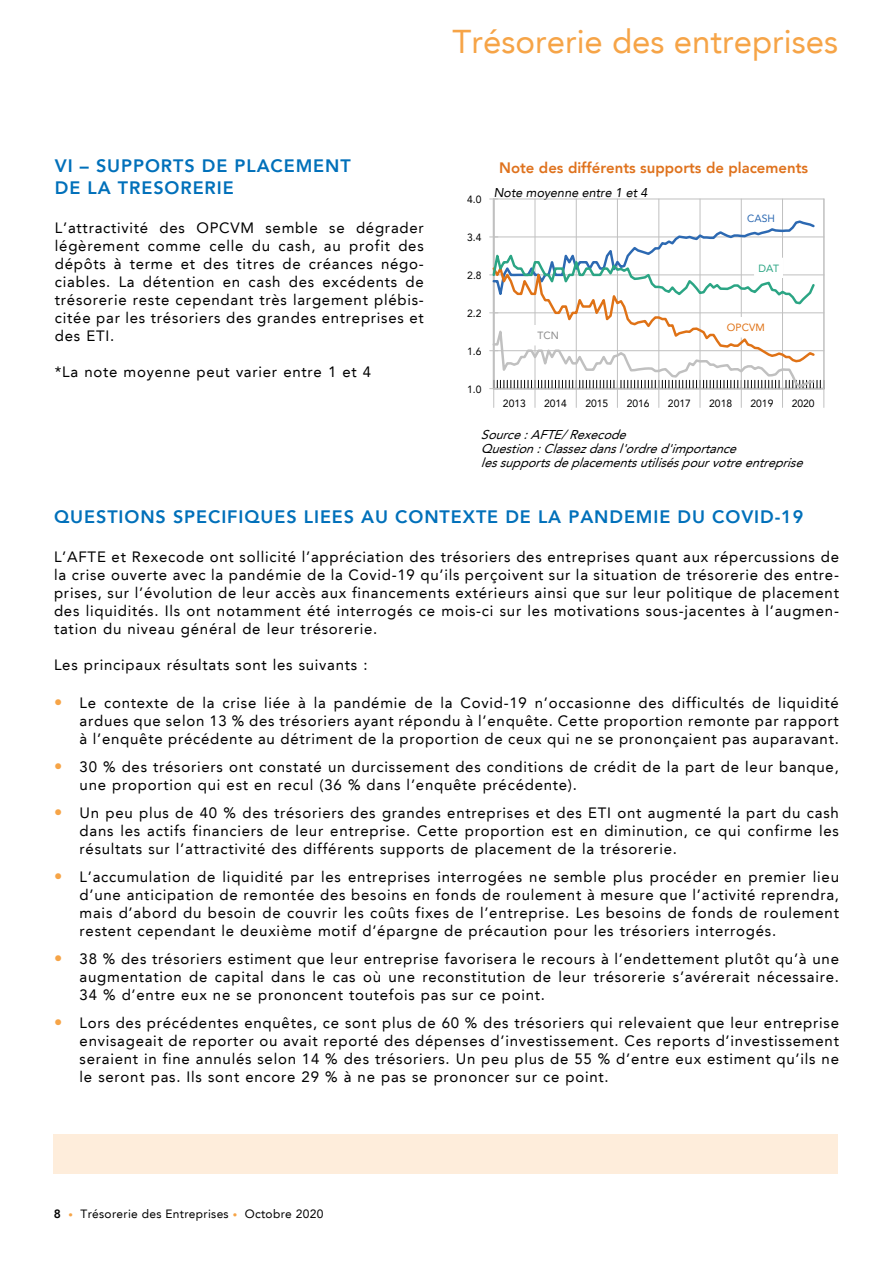
<style>
.page{position:relative;width:893px;height:1263px;background:#fff}
.page>*{position:absolute;margin:0;border:0;box-sizing:border-box;transform-origin:0 0}
.t1{font:33px "Avenir LT";color:#f6a447}
.t2{font:800 18px/21.6px "Avenir LT";letter-spacing:.05em;color:#0070ba}
.t3{font:800 15.15px "Avenir LT";color:#df721d}
.t4{font:15px/18px "Avenir LT";letter-spacing:.05em;color:#000;text-align:justify}
.t5{font:italic 12.75px/14px "Avenir LT";color:#000}
.t6{font:italic 12.75px "Avenir LT";color:#000}
.t7{font:12px "Avenir LT";letter-spacing:.025em;color:#000}
.t8{font:10.5px "Avenir LT";color:#000}
.t9{font:10.5px "Avenir LT";color:#df7216}
.t10{font:10.5px "Avenir LT";color:#2c69b2}
.t11{font:10.5px "Avenir LT";color:#2ba584}
.t12{font:10.5px "Avenir LT";color:#8b8b8b}
.s1{font-size:16.5px;color:#f6a447}
.s2{font-weight:800}
.s3{font-size:9px;color:#f6a447}
</style>
<div class="page">
<div style="left:53px;top:1134px;width:785px;height:40px;background:#feeddb"></div>
<hr style="left:493px;top:199px;width:2px;height:190px;background:#c0c0c0">
<hr style="left:535px;top:199px;width:1px;height:190px;background:#c0c0c0">
<hr style="left:576px;top:199px;width:1px;height:190px;background:#c0c0c0">
<hr style="left:617px;top:199px;width:1px;height:190px;background:#c0c0c0">
<hr style="left:658px;top:199px;width:1px;height:190px;background:#c0c0c0">
<hr style="left:700px;top:199px;width:1px;height:190px;background:#c0c0c0">
<hr style="left:741px;top:199px;width:1px;height:190px;background:#c0c0c0">
<hr style="left:782px;top:199px;width:1px;height:190px;background:#c0c0c0">
<hr style="left:823px;top:199px;width:1px;height:190px;background:#c0c0c0">
<hr style="left:494px;top:199px;width:330px;height:1px;background:#c0c0c0">
<svg style="left:490px;top:219px;width:334px;height:188px"></svg>
<div style="left:743px;top:208px;width:35px;height:19px;background:#fff"></div>
<div style="left:754px;top:258px;width:28px;height:19px;background:#fff"></div>
<div style="left:754px;top:258px;width:29px;height:20px;border:1px solid #fff"></div>
<div style="left:723px;top:318px;width:44px;height:19px;background:#fff"></div>
<div style="left:534px;top:326px;width:27px;height:19px;background:#fff"></div>
<h1 class="t1" style="left:452px;top:22px;width:387px">Trésorerie des entreprises</h1>
<p class="t2" style="left:55px;top:155px;width:297px">VI – SUPPORTS DE PLACEMENT<br>DE LA TRESORERIE</p>
<p class="t4" style="left:55px;top:219px;width:370px">L’attractivité des OPCVM semble se dégrader légèrement comme celle du cash, au profit des dépôts à terme et des titres de créances négo&shy;ciables. La détention en cash des excédents de trésorerie reste cependant très largement plébis&shy;citée par les trésoriers des grandes entreprises et des ETI.</p>
<p class="t4" style="left:55px;top:363px;width:318px">*La note moyenne peut varier entre 1 et 4</p>
<p class="t8" style="left:467px;top:193px;width:16px">4.0</p>
<p class="t8" style="left:467px;top:231px;width:16px">3.4</p>
<p class="t8" style="left:467px;top:269px;width:16px">2.8</p>
<p class="t8" style="left:467px;top:307px;width:16px">2.2</p>
<p class="t8" style="left:467px;top:345px;width:16px">1.6</p>
<p class="t8" style="left:467px;top:383px;width:16px">1.0</p>
<p class="t3" style="left:499px;top:159px;width:310px">Note des différents supports de placements</p>
<p class="t6" style="left:494px;top:185px;width:155px">Note moyenne entre 1 et 4</p>
<p class="t10" style="left:747px;top:212px;width:29px">CASH</p>
<p class="t12" style="left:537px;top:330px;width:23px">TCN</p>
<p class="t11" style="left:758px;top:262px;width:22px">DAT</p>
<p class="t9" style="left:727px;top:322px;width:39px">OPCVM</p>
<p class="t8" style="left:503px;top:398px;width:24px">2013</p>
<p class="t8" style="left:544px;top:398px;width:24px">2014</p>
<p class="t8" style="left:585px;top:398px;width:24px">2015</p>
<p class="t8" style="left:627px;top:398px;width:24px">2016</p>
<p class="t8" style="left:668px;top:398px;width:24px">2017</p>
<p class="t8" style="left:709px;top:398px;width:24px">2018</p>
<p class="t8" style="left:750px;top:398px;width:24px">2019</p>
<p class="t8" style="left:792px;top:398px;width:24px">2020</p>
<p class="t5" style="left:481px;top:428px;width:328px">Source:AFTE/Rexecode<br>Question:Classezdansl'ordred'importance lessupportsdeplacementsutiliséspourvotreentreprise</p>
<p class="t2" style="left:54px;top:506px;width:751px">QUESTIONS SPECIFIQUES LIEES AU CONTEXTE DE LA PANDEMIE DU COVID-19</p>
<p class="t4" style="left:54px;top:548px;width:786px">L’AFTE et Rexecode ont sollicité l’appréciation des trésoriers des entreprises quant aux répercussions de la crise ouverte avec la pandémie de la Covid-19 qu’ils perçoivent sur la situation de trésorerie des entre&shy;prises, sur l’évolution de leur accès aux financements extérieurs ainsi que sur leur politique de placement des liquidités. Ils ont notamment été interrogés ce mois-ci sur les motivations sous-jacentes à l’augmen&shy;tation du niveau général de leur trésorerie.</p>
<p class="t4" style="left:54px;top:656px;width:315px">Les principaux résultats sont les suivants :</p>
<p class="t4" style="left:80px;top:694px;width:761px;text-indent:-26px"><span class="s1">•</span> Le contexte de la crise liée à la pandémie de la Covid-19 n’occasionne des difficultés de liquidité ardues que selon 13 % des trésoriers ayant répondu à l’enquête. Cette proportion remonte par rapport à l’enquête précédente au détriment de la proportion de ceux qui ne se prononçaient pas auparavant.</p>
<p class="t4" style="left:80px;top:758px;width:761px;text-indent:-26px"><span class="s1">•</span> 30 % des trésoriers ont constaté un durcissement des conditions de crédit de la part de leur banque, une proportion qui est en recul (36 % dans l’enquête précédente).</p>
<p class="t4" style="left:80px;top:804px;width:761px;text-indent:-26px"><span class="s1">•</span> Un peu plus de 40 % des trésoriers des grandes entreprises et des ETI ont augmenté la part du cash dans les actifs financiers de leur entreprise. Cette proportion est en diminution, ce qui confirme les résultats sur l’attractivité des différents supports de placement de la trésorerie.</p>
<p class="t4" style="left:80px;top:868px;width:761px;text-indent:-26px"><span class="s1">•</span> L’accumulation de liquidité par les entreprises interrogées ne semble plus procéder en premier lieu d’une anticipation de remontée des besoins en fonds de roulement à mesure que l’activité reprendra, mais d’abord du besoin de couvrir les coûts fixes de l’entreprise. Les besoins de fonds de roulement restent cependant le deuxième motif d’épargne de précaution pour les trésoriers interrogés.</p>
<p class="t4" style="left:80px;top:950px;width:761px;text-indent:-26px"><span class="s1">•</span> 38 % des trésoriers estiment que leur entreprise favorisera le recours à l’endettement plutôt qu’à une augmentation de capital dans le cas où une reconstitution de leur trésorerie s’avérerait nécessaire.<br>34 % d’entre eux ne se prononcent toutefois pas sur ce point.</p>
<p class="t4" style="left:80px;top:1014px;width:761px;text-indent:-26px"><span class="s1">•</span> Lors des précédentes enquêtes, ce sont plus de 60 % des trésoriers qui relevaient que leur entreprise envisageait de reporter ou avait reporté des dépenses d’investissement. Ces reports d’investissement seraient in fine annulés selon 14 % des trésoriers. Un peu plus de 55 % d’entre eux estiment qu’ils ne le seront pas. Ils sont encore 29 % à ne pas se prononcer sur ce point.</p>
<p class="t7" style="left:54px;top:1207px;width:271px"><span class="s2">8</span> <span class="s3">•</span> Trésorerie des Entreprises <span class="s3">•</span> Octobre 2020</p>
</div>
